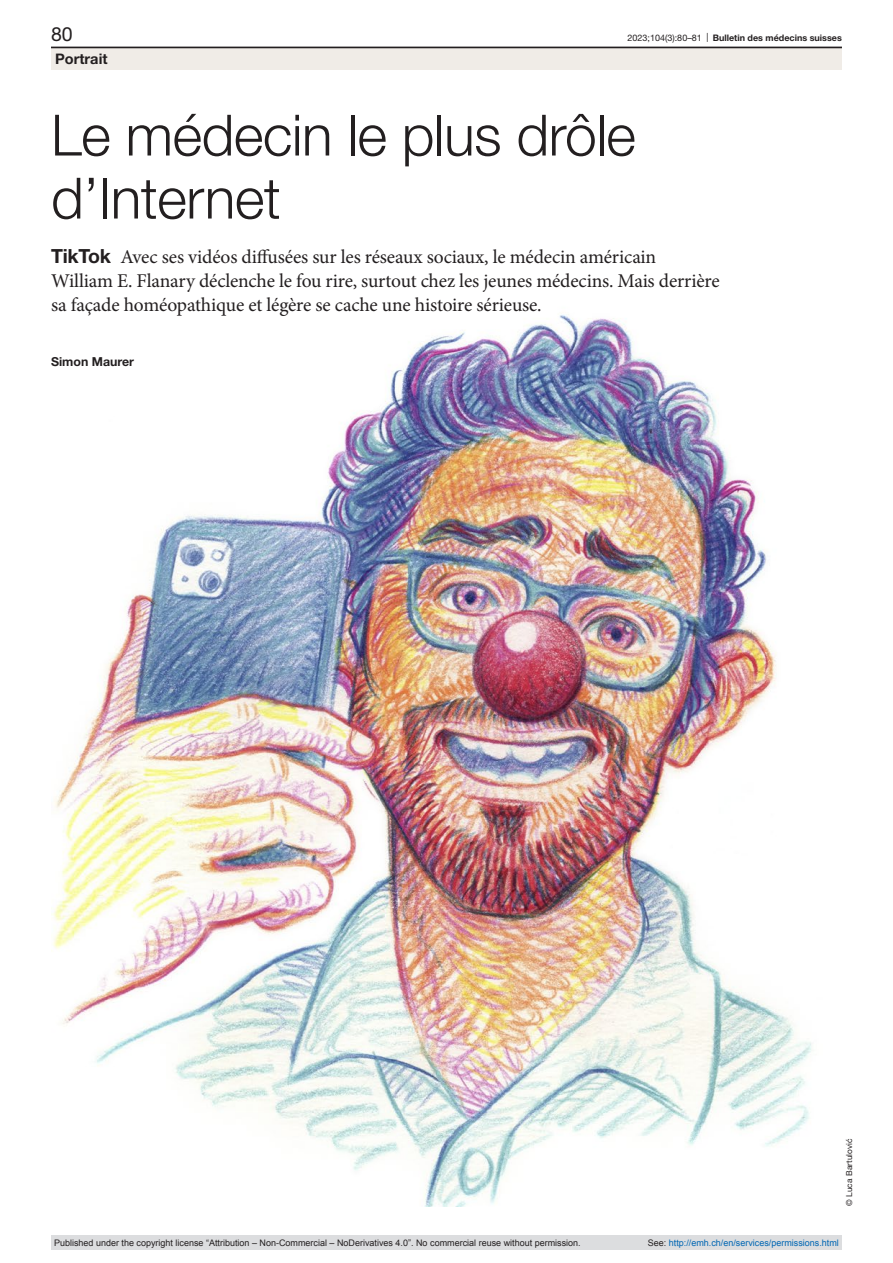
<style>
.page{position:relative;width:893px;height:1263px;background:#fff}
.page>*{position:absolute;margin:0;border:0;box-sizing:border-box;transform-origin:0 0}
.article-title-L38{font:300 57px/63px "Helvetica Neue LT Pro";letter-spacing:-.01em;color:#231f20}
.lead{font:19.5px/24px "Minion Pro";letter-spacing:-.01em;color:#231f20}
.t1{font:19.5px "Helvetica Neue LT Pro";color:#231f20}
.t2{font:700 14.55px "Helvetica Neue LT Pro";color:#231f20}
.authors{font:700 12.3px "Helvetica Neue LT Pro";color:#231f20}
.t3{font:9px "Arial";color:#231f20}
.t4{font:9px "Arial";color:#0066b3}
.t5{font:700 9px "Helvetica Neue LT Pro";color:#231f20}
.credits{font:8.25px "Helvetica Neue LT Pro";letter-spacing:.01em;color:#231f20}
.s1{font-weight:400}
.s2{font-family:"Helvetica Neue LT Pro";font-weight:700}
.s3{color:#231f20}
</style>
<div class="page">
<img style="left:51px;top:314px;width:761px;height:892px">
<div style="left:51px;top:48px;width:791px;height:22px;background:#f0ece7"></div>
<hr style="left:51px;top:47px;width:791px;height:1px;background:#231f20">
<div style="left:51px;top:1235px;width:791px;height:15px;background:#dcdddf"></div>
<p class="t1" style="left:51px;top:22px;width:23px">80</p>
<p class="t5" style="left:628px;top:32px;width:216px"><span class="s1">2023;104(3):80–81 |</span> Bulletin des médecins suisses</p>
<p class="t2" style="left:55px;top:49px;width:54px">Portrait</p>
<p class="article-title-L38" style="left:51px;top:103px;width:586px">Le médecin le plus drôle d’Internet</p>
<p class="lead" style="left:51px;top:245px;width:670px"><span class="s2">TikTok</span> Avec ses vidéos diffusées sur les réseaux sociaux, le médecin américain<br>William E. Flanary déclenche le fou rire, surtout chez les jeunes médecins. Mais derrière sa façade homéopathique et légère se cache une histoire sérieuse.</p>
<p class="authors" style="left:51px;top:354px;width:84px">Simon Maurer</p>
<p class="credits" style="left:844px;top:1206px;width:69px;rotate:-90deg">© Luca Bartulović</p>
<p class="t3" style="left:54px;top:1237px;width:528px">Published under the copyright license “Attribution – Non-Commercial – NoDerivatives 4.0”. No commercial reuse without permission.</p>
<p class="t4" style="left:648px;top:1237px;width:193px"><span class="s3">See:</span> http://emh.ch/en/services/permissions.html</p>
</div>
